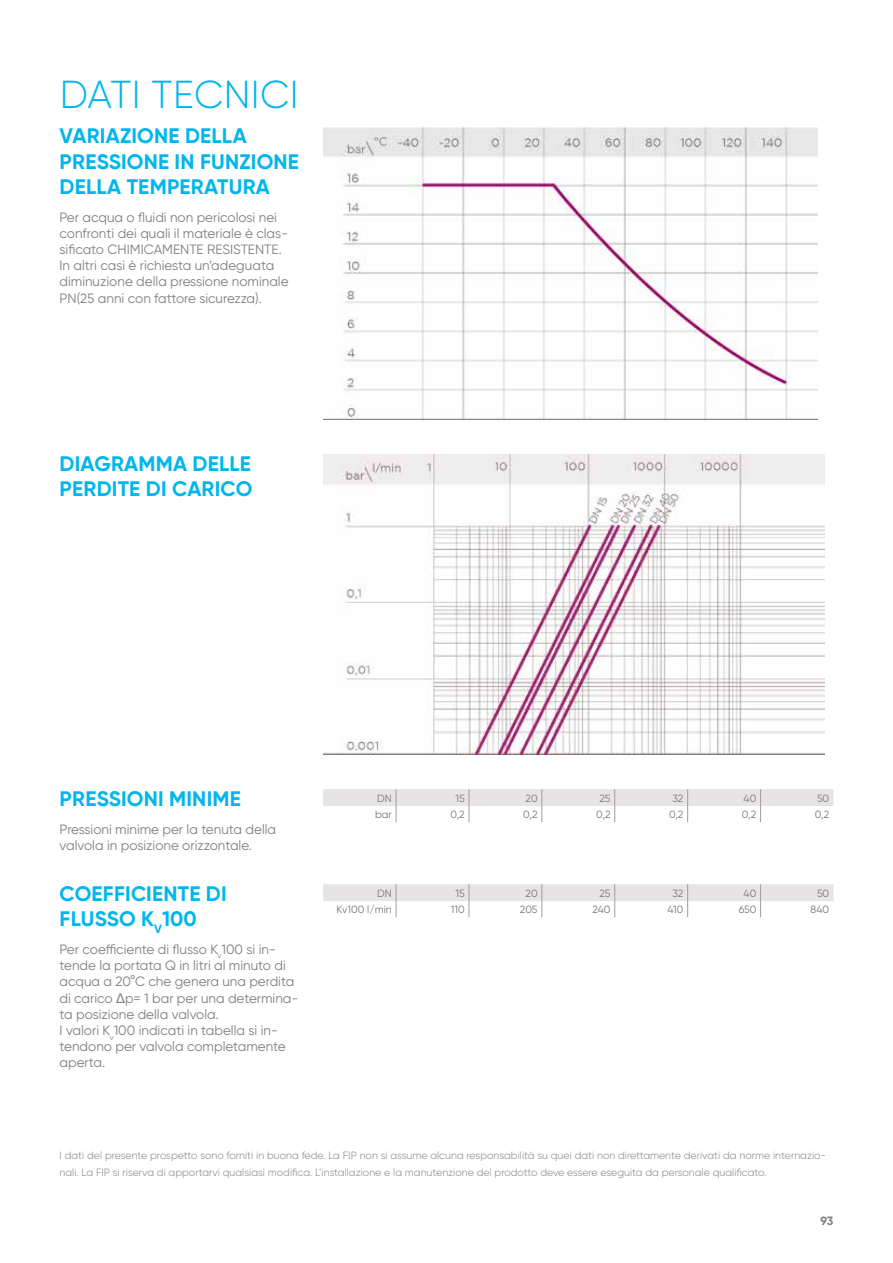
<style>
.page{position:relative;width:893px;height:1263px;background:#fff}
.page>*{position:absolute;margin:0;border:0;box-sizing:border-box;transform-origin:0 0}
.t1{font:300 39px "Gilroy";color:#00b6ed}
.t2{font:700 21px/25.2px "Gilroy";letter-spacing:.01em;color:#00b6ed}
.t3{font:13.5px/16.2px "Gilroy";color:#817f7d}
.t4{font:700 12px "Gilroy";color:#817f7d}
.t5{font:300 10.5px/16.5px "Gilroy";color:#817f7d}
.t6{font:10.5px "Gilroy";color:#7a7674}
.s1{font-family:"Arial"}
</style>
<div class="page">
<img style="left:323px;top:127px;width:494px;height:293px">
<img style="left:323px;top:454px;width:502px;height:301px">
<svg style="left:323px;top:789px;width:510px;height:33px"></svg>
<svg style="left:323px;top:884px;width:510px;height:33px"></svg>
<h1 class="t1" style="left:60px;top:71px;width:114px">Dati tecnici</h1>
<h2 class="t2" style="left:60px;top:123px;width:241px">VARIAZIONE DELLA<br>PRESSIONE IN FUNZIONE<br>DELLA TEMPERATURA</h2>
<p class="t3" style="left:60px;top:209px;width:231px">Per acqua o fluidi non pericolosi nei confronti dei quali il materiale è clas&shy;sificato CHIMICAMENTE RESISTENTE.<br>In altri casi è richiesta un’adeguata diminuzione della pressione nominale PN(25 anni con fattore sicurezza).</p>
<h2 class="t2" style="left:60px;top:451px;width:194px">DIAGRAMMA DELLE<br>PERDITE DI CARICO</h2>
<h2 class="t2" style="left:60px;top:786px;width:183px">PRESSIONI MINIME</h2>
<p class="t3" style="left:60px;top:821px;width:218px">Pressioni minime per la tenuta della valvola in posizione orizzontale.</p>
<h2 class="t2" style="left:60px;top:881px;width:169px">COEFFICIENTE DI<br>FLUSSO K<sub>V</sub>100</h2>
<p class="t3" style="left:60px;top:941px;width:240px">Per coefficiente di flusso K<sub>v</sub>100 si in&shy;tende la portata Q in litri al minuto di acqua a 20°C che genera una perdita di carico <span class="s1">Δ</span>p= 1 bar per una determina&shy;ta posizione della valvola.<br>I valori K<sub>v</sub>100 indicati in tabella si in&shy;tendono per valvola completamente aperta.</p>
<p class="t6" style="left:377px;top:792px;width:16px">DN</p>
<p class="t6" style="left:455px;top:792px;width:11px">15</p>
<p class="t6" style="left:526px;top:792px;width:14px">20</p>
<p class="t6" style="left:599px;top:792px;width:13px">25</p>
<p class="t6" style="left:672px;top:792px;width:13px">32</p>
<p class="t6" style="left:744px;top:792px;width:14px">40</p>
<p class="t6" style="left:817px;top:792px;width:14px">50</p>
<p class="t6" style="left:375px;top:808px;width:18px">bar</p>
<p class="t6" style="left:450px;top:808px;width:16px">0,2</p>
<p class="t6" style="left:523px;top:808px;width:16px">0,2</p>
<p class="t6" style="left:596px;top:808px;width:16px">0,2</p>
<p class="t6" style="left:669px;top:808px;width:16px">0,2</p>
<p class="t6" style="left:742px;top:808px;width:16px">0,2</p>
<p class="t6" style="left:815px;top:808px;width:16px">0,2</p>
<p class="t6" style="left:377px;top:887px;width:16px">DN</p>
<p class="t6" style="left:455px;top:887px;width:11px">15</p>
<p class="t6" style="left:526px;top:887px;width:14px">20</p>
<p class="t6" style="left:599px;top:887px;width:13px">25</p>
<p class="t6" style="left:672px;top:887px;width:13px">32</p>
<p class="t6" style="left:744px;top:887px;width:14px">40</p>
<p class="t6" style="left:817px;top:887px;width:14px">50</p>
<p class="t6" style="left:337px;top:903px;width:57px">Kv100 l/min</p>
<p class="t6" style="left:451px;top:903px;width:15px">110</p>
<p class="t6" style="left:520px;top:903px;width:19px">205</p>
<p class="t6" style="left:592px;top:903px;width:20px">240</p>
<p class="t6" style="left:667px;top:903px;width:18px">410</p>
<p class="t6" style="left:739px;top:903px;width:19px">650</p>
<p class="t6" style="left:811px;top:903px;width:20px">840</p>
<p class="t5" style="left:60px;top:1147px;width:768px">I dati del presente prospetto sono forniti in buona fede. La FIP non si assume alcuna responsabilità su quei dati non direttamente derivati da norme internazio&shy;nali. La FIP si riserva di apportarvi qualsiasi modifica. L’installazione e la manutenzione del prodotto deve essere eseguita da personale qualificato.</p>
<p class="t4" style="left:821px;top:1213px;width:14px">93</p>
</div>
